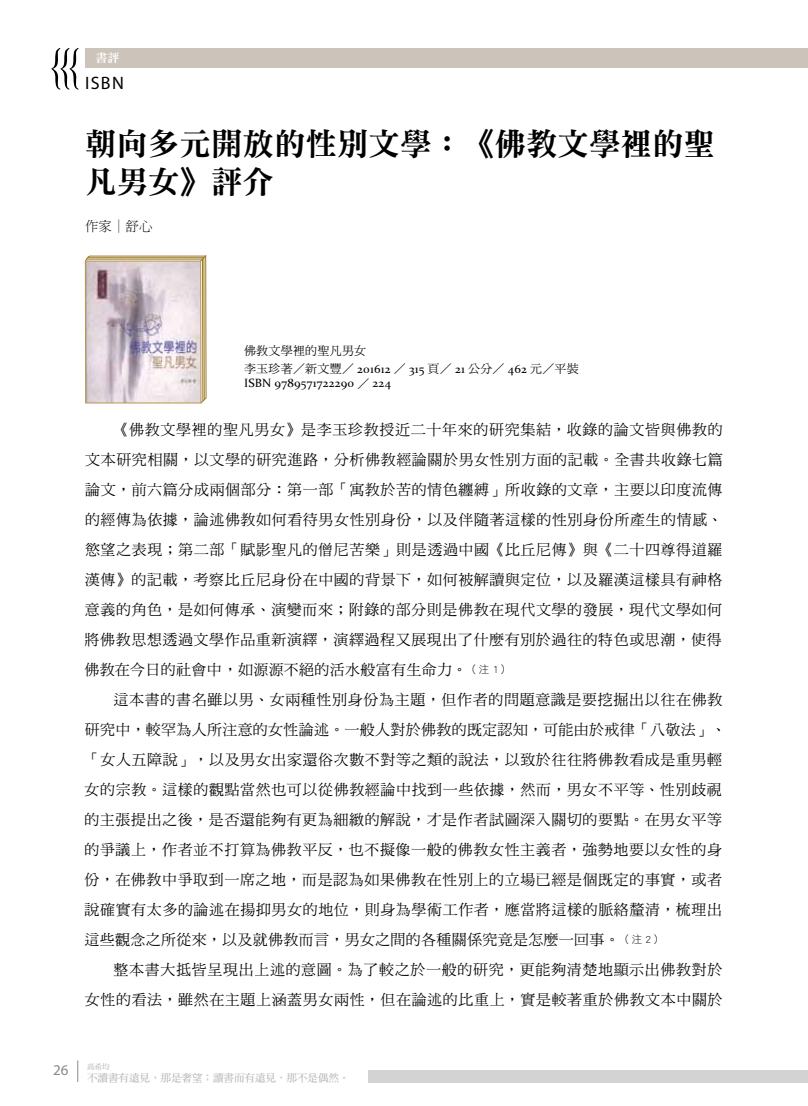
<style>
.page{position:relative;width:808px;height:1106px;background:#fff}
.page>*{position:absolute;margin:0;border:0;box-sizing:border-box;transform-origin:0 0}
.t1{font:31.5px/37.8px "DF Ming Std W9";color:#000}
.t2{font:18px "Myriad Pro";color:#000}
.t3{font:15px/30px "DF Ming Std W5";letter-spacing:.04em;color:#000;text-align:justify}
.t4{font:13.5px "DF Ming Std W3";color:#000}
.t5{font:12px/18.6px "DF Ming Std W5";letter-spacing:.02em;color:#000}
.t6{font:12px "Constantia";letter-spacing:.02em;color:#000}
.t7{font:12px "DF Ming Std W9";color:#fff}
.t8{font:10.5px "DF Ming Bd HK BF";color:#b5b6b6}
.t9{font:7.5px "DF Ming Bd HK BF";color:#b5b6b6}
.s1{font-family:"Constantia"}
.s2{font-family:"DF Ming Std W5"}
.s3{font-family:"DF Hei Std W3";font-size:10.5px}
</style>
<div class="page">
<svg style="left:77px;top:1060px;width:1px;height:22px"></svg>
<div style="left:368px;top:1069px;width:440px;height:13px;background:#d3d3d4"></div>
<div style="left:85px;top:49px;width:723px;height:19px;background:#ccc4ba"></div>
<svg style="left:51px;top:48px;width:27px;height:42px"></svg>
<svg style="left:85px;top:255px;width:122px;height:149px;background:#cab88b"></svg>
<img style="left:87px;top:263px;width:112px;height:138px">
<div style="left:85px;top:261px;width:116px;height:142px;border:1px solid #b59850"></div>
<p class="t7" style="left:96px;top:51px;width:25px">書評</p>
<p class="t2" style="left:85px;top:72px;width:40px">ISBN</p>
<h1 class="t1" style="left:85px;top:124px;width:631px">朝向多元開放的性別文學：《佛教文學裡的聖凡男女》評介</h1>
<p class="t4" style="left:85px;top:218px;width:69px">作家│舒心</p>
<p class="t5" style="left:244px;top:341px;width:336px">佛教文學裡的聖凡男女<br>李玉珍著／新文豐／ <span class="s1">201612</span> ／ <span class="s1">315</span> 頁／ <span class="s1">21</span> 公分／ <span class="s1">462</span> 元／平裝</p>
<p class="t6" style="left:244px;top:375px;width:148px">ISBN 9789571722290 <span class="s2">／</span> 224</p>
<p class="t3" style="left:84px;top:414px;width:640px;text-indent:29px">《佛教文學裡的聖凡男女》是李玉珍教授近二十年來的研究集結，收錄的論文皆與佛教的文本研究相關，以文學的研究進路，分析佛教經論關於男女性別方面的記載。全書共收錄七篇論文，前六篇分成兩個部分：第一部「寓教於苦的情色纏縛」所收錄的文章，主要以印度流傳的經傳為依據，論述佛教如何看待男女性別身份，以及伴隨著這樣的性別身份所產生的情感、慾望之表現；第二部「賦影聖凡的僧尼苦樂」則是透過中國《比丘尼傳》與《二十四尊得道羅漢傳》的記載，考察比丘尼身份在中國的背景下，如何被解讀與定位，以及羅漢這樣具有神格意義的角色，是如何傳承、演變而來；附錄的部分則是佛教在現代文學的發展，現代文學如何將佛教思想透過文學作品重新演繹，演繹過程又展現出了什麼有別於過往的特色或思潮，使得佛教在今日的社會中，如源源不絕的活水般富有生命力。<span class="s3">（注 1）</span></p>
<p class="t3" style="left:84px;top:684px;width:643px;text-align:left;text-indent:29px">這本書的書名雖以男、女兩種性別身份為主題，但作者的問題意識是要挖掘出以往在佛教研究中，較罕為人所注意的女性論述。一般人對於佛教的既定認知，可能由於戒律「八敬法」、「女人五障說」，以及男女出家還俗次數不對等之類的說法，以致於往往將佛教看成是重男輕女的宗教。這樣的觀點當然也可以從佛教經論中找到一些依據，然而，男女不平等、性別歧視的主張提出之後，是否還能夠有更為細緻的解說，才是作者試圖深入關切的要點。在男女平等的爭議上，作者並不打算為佛教平反，也不擬像一般的佛教女性主義者，強勢地要以女性的身份，在佛教中爭取到一席之地，而是認為如果佛教在性別上的立場已經是個既定的事實，或者說確實有太多的論述在揚抑男女的地位，則身為學術工作者，應當將這樣的脈絡釐清，梳理出這些觀念之所從來，以及就佛教而言，男女之間的各種關係究竟是怎麼一回事。<span class="s3">（注 2）</span></p>
<p class="t3" style="left:85px;top:954px;width:639px;text-align:right">整本書大抵皆呈現出上述的意圖。為了較之於一般的研究，更能夠清楚地顯示出佛教對於<br>女性的看法，雖然在主題上涵蓋男女兩性，但在論述的比重上，實是較著重於佛教文本中關於</p>
<p class="t9" style="left:87px;top:1062px;width:24px">高希均</p>
<p class="t8" style="left:53px;top:1072px;width:298px"><sup>26</sup> 不讀書有遠見，那是奢望；讀書而有遠見，那不是偶然。</p>
</div>
